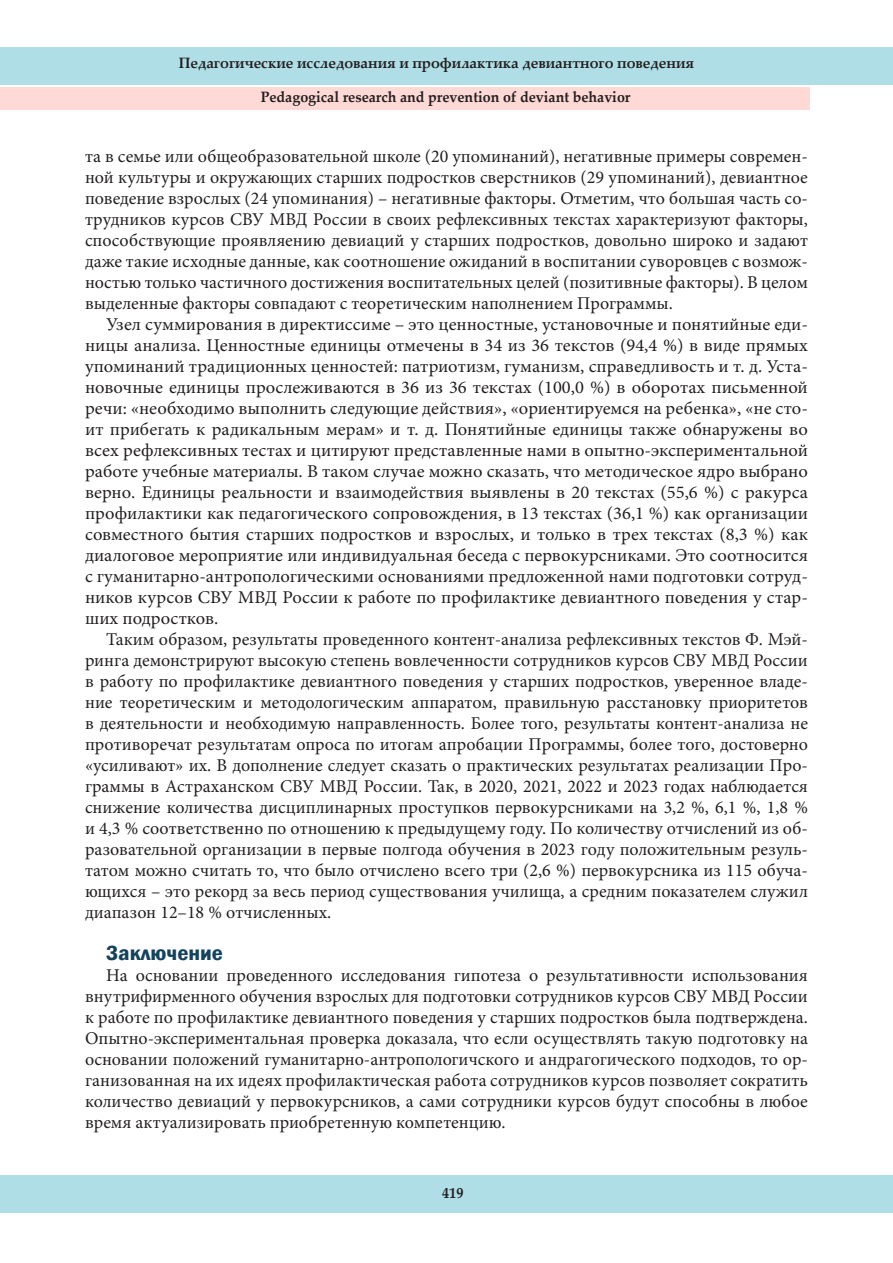
<style>
.page{position:relative;width:893px;height:1263px;background:#fff}
.page>*{position:absolute;margin:0;border:0;box-sizing:border-box;transform-origin:0 0}
.Текст_статьи{font:600 condensed 21px "Franklin Gothic";color:#14435d;scale:1.15 1}
.Текст_статьи-2{font:18px/21px "Minion Pro";color:#231f20;text-align:justify}
.t1{font:700 15px "Palatino Linotype";color:#231f20;scale:.95 1}
</style>
<div class="page">
<div style="left:0;top:48px;width:893px;height:37px;background:#afdee6"></div>
<div style="left:0;top:1175px;width:893px;height:38px;background:#afdee6"></div>
<div style="left:0;top:88px;width:810px;height:22px;background:#ffd9d5"></div>
<p class="t1" style="left:179px;top:53px;width:544px">Педагогические исследования и профилактика девиантного поведения</p>
<p class="t1" style="left:261px;top:86px;width:391px">Pedagogical research and prevention of deviant behavior</p>
<p class="Текст_статьи-2" style="left:85px;top:146px;width:724px">та в семье или общеобразовательной школе (20 упоминаний), негативные примеры современ&shy;ной культуры и окружающих старших подростков сверстников (29 упоминаний), девиантное поведение взрослых (24 упоминания) – негативные факторы. Отметим, что большая часть со&shy;трудников курсов СВУ МВД России в своих рефлексивных текстах характеризуют факторы, способствующие проявляению девиаций у старших подростков, довольно широко и задают даже такие исходные данные, как соотношение ожиданий в воспитании суворовцев с возмож&shy;ностью только частичного достижения воспитательных целей (позитивные факторы). В целом выделенные факторы совпадают с теоретическим наполнением Программы.</p>
<p class="Текст_статьи-2" style="left:85px;top:314px;width:724px;text-indent:21px">Узел суммирования в директиссиме – это ценностные, установочные и понятийные еди&shy;ницы анализа. Ценностные единицы отмечены в 34 из 36 текстов (94,4 %) в виде прямых упоминаний традиционных ценностей: патриотизм, гуманизм, справедливость и т. д. Уста&shy;новочные единицы прослеживаются в 36 из 36 текстах (100,0 %) в оборотах письменной речи: «необходимо выполнить следующие действия», «ориентируемся на ребенка», «не сто&shy;ит прибегать к радикальным мерам» и т. д. Понятийные единицы также обнаружены во всех рефлексивных тестах и цитируют представленные нами в опытно-экспериментальной работе учебные материалы. В таком случае можно сказать, что методическое ядро выбрано верно. Единицы реальности и взаимодействия выявлены в 20 текстах (55,6 %) с ракурса профилактики как педагогического сопровождения, в 13 текстах (36,1 %) как организации совместного бытия старших подростков и взрослых, и только в трех текстах (8,3 %) как диалоговое мероприятие или индивидуальная беседа с первокурсниками. Это соотносится с гуманитарно-антропологическими основаниями предложенной нами подготовки сотруд&shy;ников курсов СВУ МВД России к работе по профилактике девиантного поведения у стар&shy;ших подростков.</p>
<p class="Текст_статьи-2" style="left:85px;top:629px;width:724px;text-indent:21px">Таким образом, результаты проведенного контент-анализа рефлексивных текстов Ф. Мэй&shy;ринга демонстрируют высокую степень вовлеченности сотрудников курсов СВУ МВД России в работу по профилактике девиантного поведения у старших подростков, уверенное владе&shy;ние теоретическим и методологическим аппаратом, правильную расстановку приоритетов в деятельности и необходимую направленность. Более того, результаты контент-анализа не противоречат результатам опроса по итогам апробации Программы, более того, достоверно «усиливают» их. В дополнение следует сказать о практических результатах реализации Про&shy;граммы в Астраханском СВУ МВД России. Так, в 2020, 2021, 2022 и 2023 годах наблюдается снижение количества дисциплинарных проступков первокурсниками на 3,2 %, 6,1 %, 1,8 % и 4,3 % соответственно по отношению к предыдущему году. По количеству отчислений из об&shy;разовательной организации в первые полгода обучения в 2023 году положительным резуль&shy;татом можно считать то, что было отчислено всего три (2,6 %) первокурсника из 115 обуча&shy;ющихся – это рекорд за весь период существования училища, а средним показателем служил диапазон 12–18 % отчисленных.</p>
<p class="Текст_статьи" style="left:106px;top:939px;width:103px">Заключение</p>
<p class="Текст_статьи-2" style="left:85px;top:965px;width:724px;text-indent:21px">На основании проведенного исследования гипотеза о результативности использования внутрифирменного обучения взрослых для подготовки сотрудников курсов СВУ МВД России к работе по профилактике девиантного поведения у старших подростков была подтверждена.<br>Опытно-экспериментальная проверка доказала, что если осуществлять такую подготовку на основании положений гуманитарно-антропологичского и андрагогического подходов, то ор&shy;ганизованная на их идеях профилактическая работа сотрудников курсов позволяет сократить количество девиаций у первокурсников, а сами сотрудники курсов будут способны в любое время актуализировать приобретенную компетенцию.</p>
<p class="t1" style="left:442px;top:1182px;width:24px">419</p>
</div>
